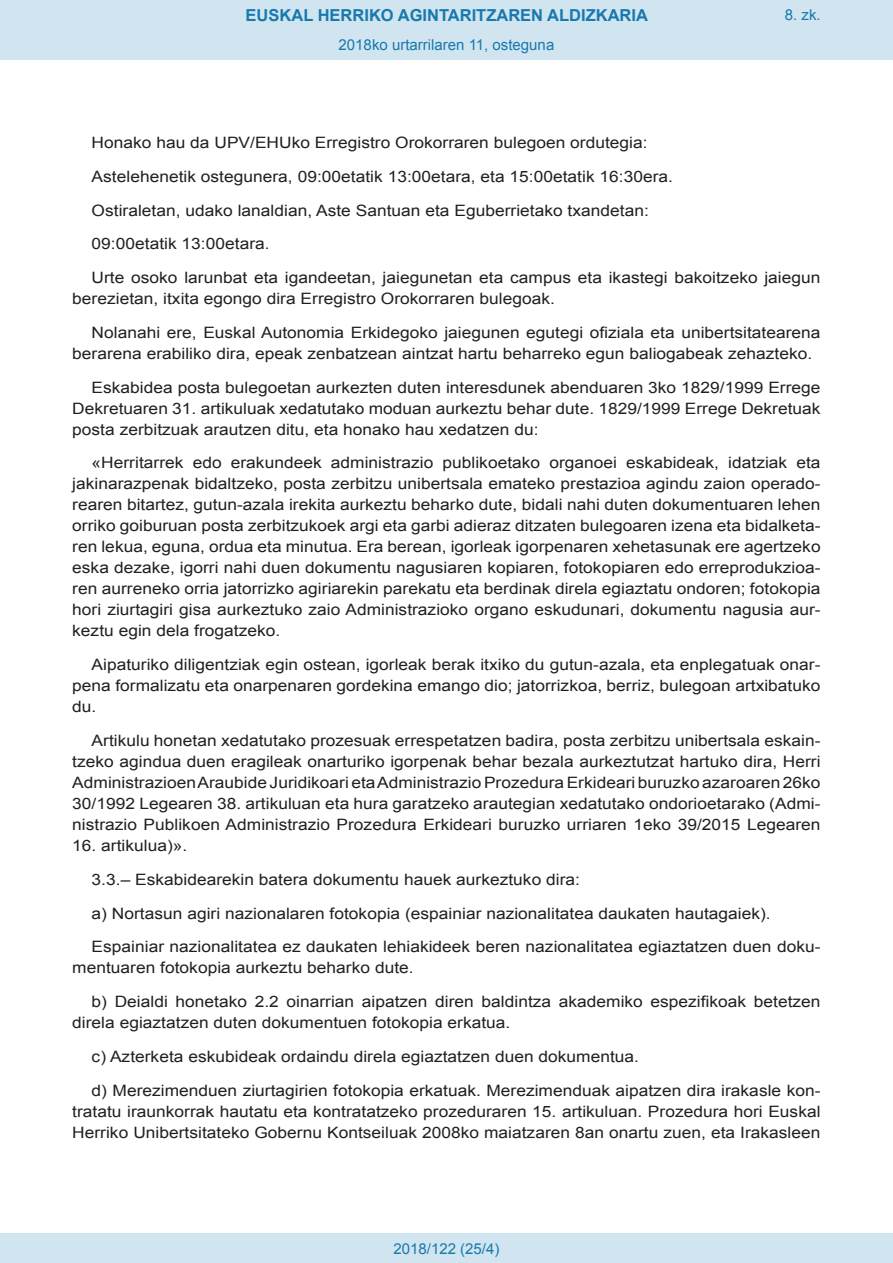
<style>
.page{position:relative;width:893px;height:1263px;background:#fff}
.page>*{position:absolute;margin:0;border:0;box-sizing:border-box;transform-origin:0 0}
.t1{font:700 16.5px "Arial";color:#1879ad}
.BOPVDetalle{font:15.6px/21px "Arial";color:#231f20;text-align:justify;scale:1.11 1}
.Paginacion_Centro{font:15px "Arial";color:#1879ad}
</style>
<div class="page">
<div style="left:0;top:0;width:893px;height:60px;background:#d0e5f0"></div>
<div style="left:0;top:1233px;width:893px;height:30px;background:#d0e5f0"></div>
<p class="t1" style="left:246px;top:4px;width:404px">EUSKAL HERRIKO AGINTARITZAREN ALDIZKARIA</p>
<p class="Paginacion_Centro" style="left:339px;top:35px;width:217px">2018ko urtarrilaren 11, osteguna</p>
<p class="Paginacion_Centro" style="left:785px;top:5px;width:37px">8. zk.</p>
<p class="BOPVDetalle" style="left:92px;top:132px;width:502px">Honako hau da UPV/EHUko Erregistro Orokorraren bulegoen ordutegia:</p>
<p class="BOPVDetalle" style="left:92px;top:166px;width:525px">Astelehenetik ostegunera, 09:00etatik 13:00etara, eta 15:00etatik 16:30era.</p>
<p class="BOPVDetalle" style="left:92px;top:200px;width:503px">Ostiraletan, udako lanaldian, Aste Santuan eta Eguberrietako txandetan:</p>
<p class="BOPVDetalle" style="left:92px;top:234px;width:162px">09:00etatik 13:00etara.</p>
<p class="BOPVDetalle" style="left:72px;top:267px;width:676px;text-indent:19px">Urte osoko larunbat eta igandeetan, jaiegunetan eta campus eta ikastegi bakoitzeko jaiegun berezietan, itxita egongo dira Erregistro Orokorraren bulegoak.</p>
<p class="BOPVDetalle" style="left:72px;top:322px;width:676px;text-indent:19px">Nolanahi ere, Euskal Autonomia Erkidegoko jaiegunen egutegi ofiziala eta unibertsitatearena berarena erabiliko dira, epeak zenbatzean aintzat hartu beharreko egun baliogabeak zehazteko.</p>
<p class="BOPVDetalle" style="left:72px;top:377px;width:676px;text-indent:19px">Eskabidea posta bulegoetan aurkezten duten interesdunek abenduaren 3ko 1829/1999 Errege Dekretuaren 31. artikuluak xedatutako moduan aurkeztu behar dute. 1829/1999 Errege Dekretuak posta zerbitzuak arautzen ditu, eta honako hau xedatzen du:</p>
<p class="BOPVDetalle" style="left:72px;top:453px;width:676px;text-indent:19px">«Herritarrek edo erakundeek administrazio publikoetako organoei eskabideak, idatziak eta jakinarazpenak bidaltzeko, posta zerbitzu unibertsala emateko prestazioa agindu zaion operado&shy;rearen bitartez, gutun-azala irekita aurkeztu beharko dute, bidali nahi duten dokumentuaren lehen orriko goiburuan posta zerbitzukoek argi eta garbi adieraz ditzaten bulegoaren izena eta bidalketa&shy;ren lekua, eguna, ordua eta minutua. Era berean, igorleak igorpenaren xehetasunak ere agertzeko eska dezake, igorri nahi duen dokumentu nagusiaren kopiaren, fotokopiaren edo erreprodukzioa&shy;ren aurreneko orria jatorrizko agiriarekin parekatu eta berdinak direla egiaztatu ondoren; fotokopia hori ziurtagiri gisa aurkeztuko zaio Administrazioko organo eskudunari, dokumentu nagusia aur&shy;keztu egin dela frogatzeko.</p>
<p class="BOPVDetalle" style="left:72px;top:654px;width:676px;text-indent:19px">Aipaturiko diligentziak egin ostean, igorleak berak itxiko du gutun-azala, eta enplegatuak onar&shy;pena formalizatu eta onarpenaren gordekina emango dio; jatorrizkoa, berriz, bulegoan artxibatuko du.</p>
<p class="BOPVDetalle" style="left:72px;top:730px;width:676px;text-indent:19px">Artikulu honetan xedatutako prozesuak errespetatzen badira, posta zerbitzu unibertsala eskain&shy;tzeko agindua duen eragileak onarturiko igorpenak behar bezala aurkeztutzat hartuko dira, Herri Administrazioen Araubide Juridikoari eta Administrazio Prozedura Erkideari buruzko azaroaren 26ko 30/1992 Legearen 38. artikuluan eta hura garatzeko arautegian xedatutako ondorioetarako (Admi&shy;nistrazio Publikoen Administrazio Prozedura Erkideari buruzko urriaren 1eko 39/2015 Legearen</p>
<p class="BOPVDetalle" style="left:72px;top:835px;width:105px">16. artikulua)».</p>
<p class="BOPVDetalle" style="left:92px;top:869px;width:441px">3.3.– Eskabidearekin batera dokumentu hauek aurkeztuko dira:</p>
<p class="BOPVDetalle" style="left:92px;top:903px;width:613px">a) Nortasun agiri nazionalaren fotokopia (espainiar nazionalitatea daukaten hautagaiek).</p>
<p class="BOPVDetalle" style="left:72px;top:936px;width:676px;text-indent:19px">Espainiar nazionalitatea ez daukaten lehiakideek beren nazionalitatea egiaztatzen duen doku&shy;mentuaren fotokopia aurkeztu beharko dute.</p>
<p class="BOPVDetalle" style="left:72px;top:991px;width:676px;text-indent:19px">b) Deialdi honetako 2.2 oinarrian aipatzen diren baldintza akademiko espezifikoak betetzen direla egiaztatzen duten dokumentuen fotokopia erkatua.</p>
<p class="BOPVDetalle" style="left:92px;top:1046px;width:495px">c) Azterketa eskubideak ordaindu direla egiaztatzen duen dokumentua.</p>
<p class="BOPVDetalle" style="left:72px;top:1080px;width:676px;text-indent:19px">d) Merezimenduen ziurtagirien fotokopia erkatuak. Merezimenduak aipatzen dira irakasle kon&shy;tratatu iraunkorrak hautatu eta kontratatzeko prozeduraren 15. artikuluan. Prozedura hori Euskal Herriko Unibertsitateko Gobernu Kontseiluak 2008ko maiatzaren 8an onartu zuen, eta Irakasleen</p>
<p class="Paginacion_Centro" style="left:393px;top:1238px;width:107px">2018/122 (25/4)</p>
</div>
